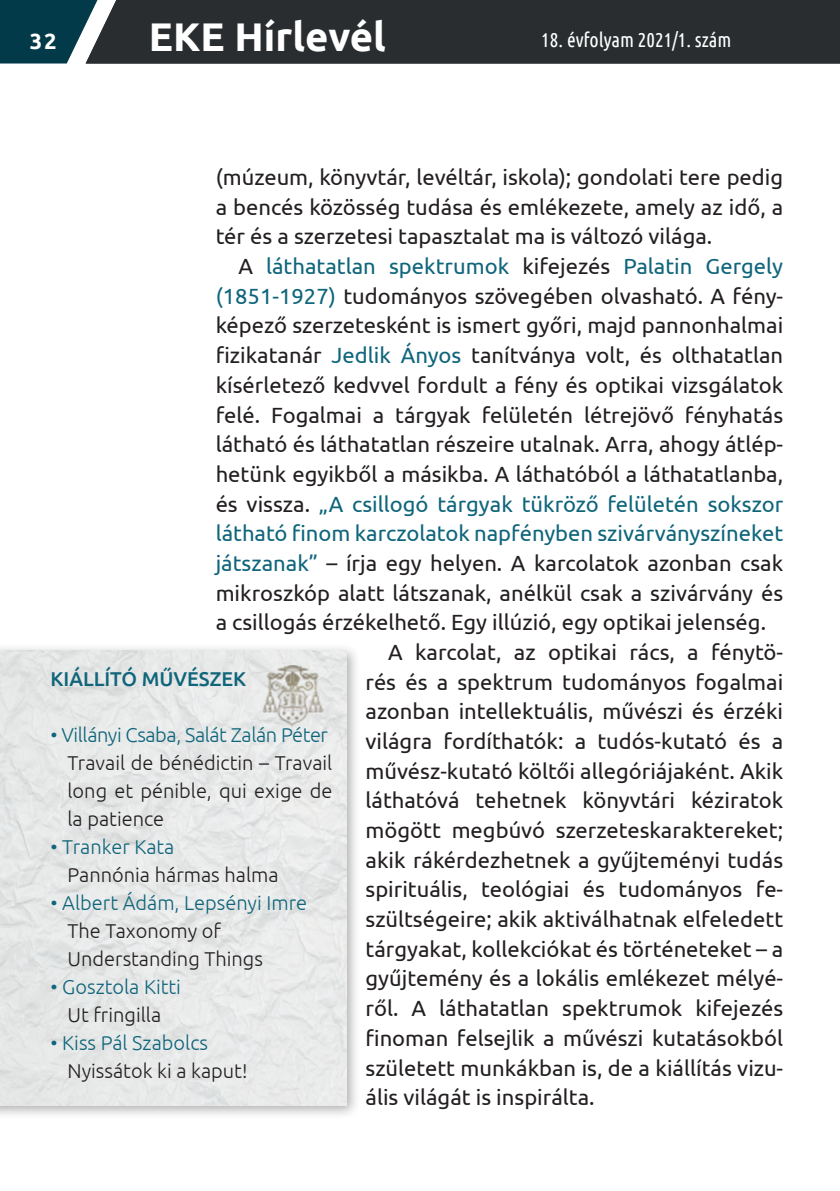
<style>
.page{position:relative;width:840px;height:1191px;background:#fff}
.page>*{position:absolute;margin:0;border:0;box-sizing:border-box;transform-origin:0 0}
.t1{font:700 40px "Ubuntu";color:#fff}
.EKE_alap{font:22px/29.6px "Ubuntu";color:#231f20;text-align:justify}
.t2{font:700 22px "Ubuntu";color:#fff}
.Eke_alap_bekezdesnel{font:300 20px/28px "Ubuntu";color:#231f20}
.t3{font:300 20px "Ubuntu";letter-spacing:-.02em;color:#0f657b}
.t4{font:300 20px/28px "Ubuntu";color:#0f657b;text-align:center}
.t5{font:20px "Ubuntu Condensed";color:#fff}
.KonyvajanloSzerzo{font:500 20px "Ubuntu";color:#0f657b}
.s1{color:#0f657b}
.s2{color:#231f20}
</style>
<div class="page">
<div style="left:207px;top:0;width:632px;height:63px;background:#292d2f"></div>
<svg style="left:0;top:0;width:207px;height:63px;background:#2c454c"></svg>
<div style="left:0;top:643px;width:361px;height:477px;background:#231f20;opacity:.75"></div>
<img style="left:0;top:650px;width:346px;height:455px">
<div style="left:242px;top:664px;width:88px;height:66px;background:#231f20;opacity:.75"></div>
<p class="t2" style="left:30px;top:28px;width:28px">32</p>
<h1 class="t1" style="left:149px;top:12px;width:238px">EKE Hírlevél</h1>
<p class="t5" style="left:541px;top:28px;width:192px">18. évfolyam 2021/1. szám</p>
<p class="EKE_alap" style="left:215px;top:162px;width:568px">(múzeum, könyvtár, levéltár, iskola); gondolati tere pedig a bencés közösség tudása és emlékezete, amely az idő, a tér és a szerzetesi tapasztalat ma is változó világa.</p>
<p class="EKE_alap" style="left:215px;top:251px;width:568px;text-indent:23px">A <span class="s1">láthatatlan spektrumok</span> kifejezés <span class="s1">Palatin Gergely (1851-1927)</span> tudományos szövegében olvasható. A fény&shy;képező szerzetesként is ismert győri, majd pannonhalmai fizikatanár <span class="s1">Jedlik Ányos</span> tanítványa volt, és olthatatlan kísérletező kedvvel fordult a fény és optikai vizsgálatok felé. Fogalmai a tárgyak felületén létrejövő fényhatás látható és láthatatlan részeire utalnak. Arra, ahogy átlép&shy;hetünk egyikből a másikba. A láthatóból a láthatatlanba, és vissza. <span class="s1">„A csillogó tárgyak tükröző felületén sokszor látható finom karczolatok napfényben szivárványszíneket játszanak”</span> – írja egy helyen. A karcolatok azonban csak mikroszkóp alatt látszanak, anélkül csak a szivárvány és a csillogás érzékelhető. Egy illúzió, egy optikai jelenség.</p>
<p class="KonyvajanloSzerzo" style="left:50px;top:666px;width:197px">KIÁLLÍTÓ MŰVÉSZEK</p>
<p class="t3" style="left:50px;top:722px;width:279px">• Villányi Csaba, Salát Zalán Péter</p>
<p class="Eke_alap_bekezdesnel" style="left:67px;top:748px;width:266px;text-align:justify">Travail de bénédictin – Travail long et pénible, qui exige de la patience</p>
<p class="Eke_alap_bekezdesnel" style="left:67px;top:832px;width:212px;text-indent:-17px"><span class="s1">• Tranker Kata<br></span>Pannónia hármas halma</p>
<p class="Eke_alap_bekezdesnel" style="left:67px;top:888px;width:241px;text-indent:-17px"><span class="s1">• Albert Ádám, Lepsényi Imre<br></span>The Taxonomy of<br>Understanding Things</p>
<p class="t4" style="left:50px;top:972px;width:132px">• Gosztola Kitti<br><span class="s2">Ut fringilla</span></p>
<p class="Eke_alap_bekezdesnel" style="left:67px;top:1028px;width:181px;text-indent:-17px"><span class="s1">• Kiss Pál Szabolcs<br></span>Nyissátok ki a kaput!</p>
<p class="EKE_alap" style="left:365px;top:636px;width:419px;text-indent:23px">A karcolat, az optikai rács, a fénytö&shy;rés és a spektrum tudományos fogalmai azonban intellektuális, művészi és érzéki világra fordíthatók: a tudós-kutató és a művész-kutató költői allegóriájaként. Akik láthatóvá tehetnek könyvtári kéziratok mögött megbúvó szerzeteskaraktereket; akik rákérdezhetnek a gyűjteményi tudás spirituális, teológiai és tudományos fe&shy;szültségeire; akik aktiválhatnak elfeledett tárgyakat, kollekciókat és történeteket – a gyűjtemény és a lokális emlékezet mélyé&shy;ről. A láthatatlan spektrumok kifejezés finoman felsejlik a művészi kutatásokból született munkákban is, de a kiállítás vizu&shy;ális világát is inspirálta.</p>
</div>
